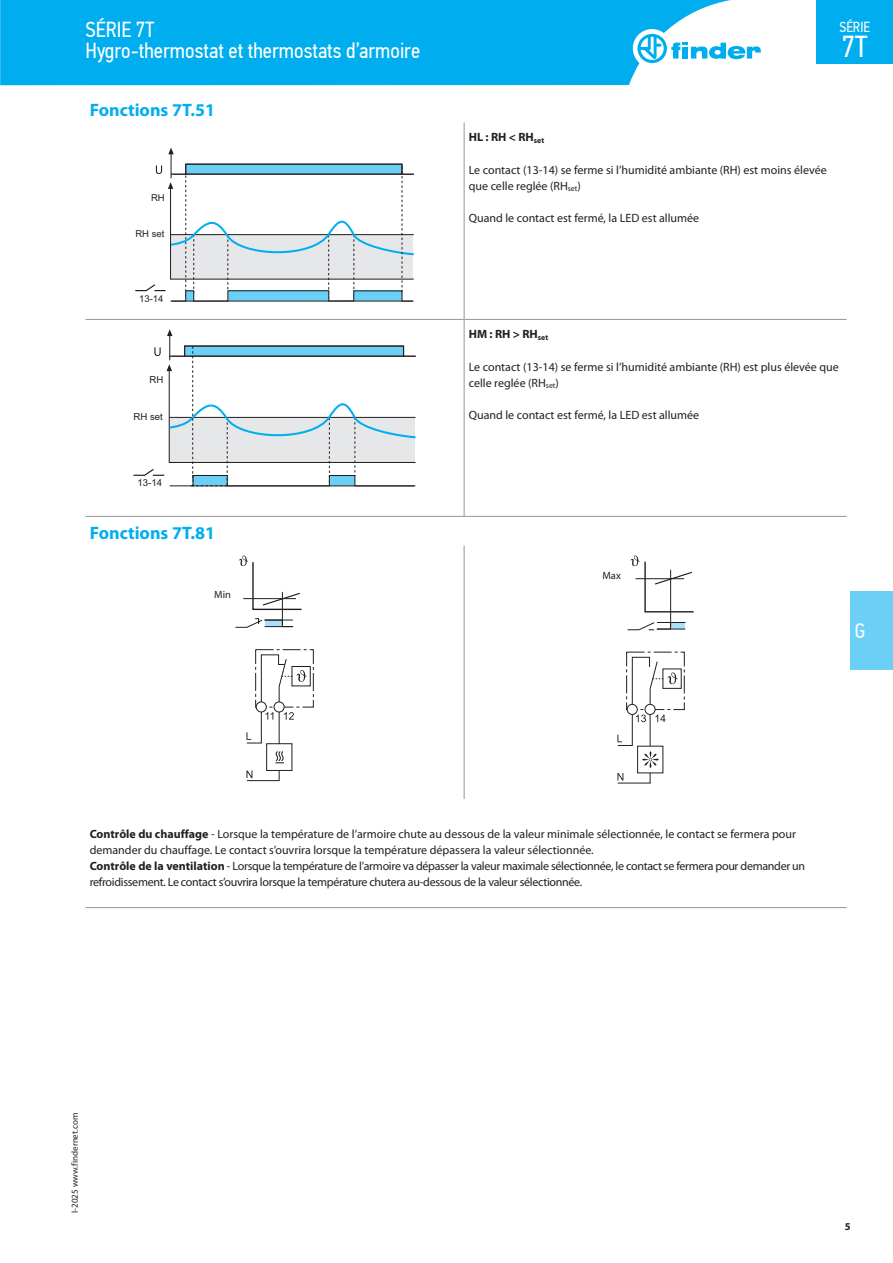
<style>
.page{position:relative;width:893px;height:1263px;background:#fff}
.page>*{position:absolute;margin:0;border:0;box-sizing:border-box;transform-origin:0 0}
.t1{font:30.3px "PF Din Text Cond Pro";color:#fff}
.t2{font:21.75px/21px "PF Din Text Cond Pro";color:#fff}
.t3{font:21px "PF Din Text Cond Pro";color:#fff}
.Titolo_T2{font:700 18px "Myriad Pro";color:#00aeef}
.t4{font:14.55px "PF Din Text Cond Pro";color:#fff}
.Corpo_Centrato{font:12px/16.2px "Myriad Pro";color:#231f20}
.TXT_Immagini{font:12px/16.2px "Myriad Pro";letter-spacing:-.02em;color:#231f20}
.TXT_Immagini-2{font:12px/16.2px "Myriad Pro";color:#231f20}
.Corpo_Centrato-2{font:700 12px "Myriad Pro";color:#231f20}
.TXT_Immagini-3{font:10.5px "Myriad Pro";letter-spacing:.005em;color:#231f20}
.t5{font:700 10.5px "Myriad Pro";color:#231f20}
.t6{font:9.6px "Arial MT Std";color:#231f20}
.t7{font:9.45px "Arial MT Std";color:#231f20}
.t8{font:9px "Myriad Pro";color:#231f20}
.s1{font-weight:700}
</style>
<div class="page">
<div style="left:850px;top:591px;width:43px;height:79px;background:#6bcff6"></div>
<hr style="left:85px;top:319px;width:379px;height:1px;background:#939598">
<hr style="left:464px;top:319px;width:383px;height:1px;background:#939598">
<hr style="left:85px;top:516px;width:379px;height:1px;background:#939598">
<hr style="left:85px;top:907px;width:379px;height:1px;background:#939598">
<hr style="left:464px;top:907px;width:383px;height:1px;background:#939598">
<hr style="left:464px;top:122px;width:1px;height:197px;background:#939598">
<hr style="left:464px;top:516px;width:383px;height:1px;background:#939598">
<hr style="left:464px;top:319px;width:1px;height:197px;background:#939598">
<svg style="left:135px;top:148px;width:279px;height:154px"></svg>
<svg style="left:133px;top:329px;width:283px;height:158px"></svg>
<hr style="left:464px;top:546px;width:1px;height:253px;background:#939598">
<div style="left:255px;top:649px;width:59px;height:58px;border:1px dashed #231f20"></div>
<div style="left:292px;top:666px;width:19px;height:20px;background:#fff;border:1px solid #231f20"></div>
<hr style="left:282px;top:592px;width:1px;height:33px;background:#231f20">
<svg style="left:235px;top:618px;width:59px;height:10px"></svg>
<svg style="left:239px;top:555px;width:63px;height:56px"></svg>
<hr style="left:243px;top:598px;width:53px;height:1px;background:#231f20">
<svg style="left:246px;top:654px;width:60px;height:127px"></svg>
<div style="left:626px;top:652px;width:59px;height:58px;border:1px dashed #231f20"></div>
<div style="left:662px;top:668px;width:20px;height:21px;background:#fff;border:1px solid #231f20"></div>
<hr style="left:670px;top:570px;width:1px;height:57px;background:#231f20">
<svg style="left:627px;top:621px;width:59px;height:10px"></svg>
<svg style="left:617px;top:656px;width:60px;height:127px"></svg>
<svg style="left:630px;top:555px;width:64px;height:58px"></svg>
<div style="left:0;top:0;width:731px;height:85px;background:#00aeef"></div>
<div style="left:633px;top:29px;width:38px;height:39px;background:#fff;border-radius:50%"></div>
<svg style="left:637px;top:34px;width:124px;height:29px"></svg>
<div style="left:816px;top:0;width:77px;height:64px;background:#00aeef"></div>
<h2 class="t2" style="left:85px;top:19px;width:336px">SÉRIE 7T<br>Hygro-thermostat et thermostats d’armoire</h2>
<p class="Titolo_T2" style="left:90px;top:98px;width:127px">Fonctions 7T.51</p>
<p class="t7" style="left:151px;top:192px;width:15px">RH</p>
<p class="t7" style="left:135px;top:229px;width:30px">RH set</p>
<p class="t7" style="left:139px;top:293px;width:26px">13-14</p>
<p class="t6" style="left:149px;top:374px;width:15px">RH</p>
<p class="t6" style="left:134px;top:411px;width:31px">RH set</p>
<p class="t6" style="left:138px;top:478px;width:26px">13-14</p>
<p class="Titolo_T2" style="left:90px;top:522px;width:127px">Fonctions 7T.81</p>
<p class="TXT_Immagini-3" style="left:214px;top:588px;width:18px">Min</p>
<p class="t4" style="left:839px;top:19px;width:32px">SÉRIE</p>
<h1 class="t1" style="left:842px;top:28px;width:27px">7T</h1>
<p class="Corpo_Centrato-2" style="left:469px;top:129px;width:77px">HL : RH &lt; RH<sub>set</sub></p>
<p class="Corpo_Centrato" style="left:469px;top:161px;width:359px">Le contact (13-14) se ferme si l’humidité ambiante (RH) est moins élevée que celle reglée (RH<sub>set</sub>)</p>
<p class="Corpo_Centrato" style="left:469px;top:210px;width:232px">Quand le contact est fermé, la LED est allumée</p>
<p class="Corpo_Centrato-2" style="left:469px;top:326px;width:81px">HM : RH &gt; RH<sub>set</sub></p>
<p class="Corpo_Centrato" style="left:469px;top:358px;width:372px">Le contact (13-14) se ferme si l’humidité ambiante (RH) est plus élevée que celle reglée (RH<sub>set</sub>)</p>
<p class="Corpo_Centrato" style="left:469px;top:407px;width:232px">Quand le contact est fermé, la LED est allumée</p>
<p class="TXT_Immagini-3" style="left:602px;top:569px;width:20px">Max</p>
<h3 class="t3" style="left:855px;top:619px;width:12px">G</h3>
<p class="TXT_Immagini-2" style="left:90px;top:825px;width:708px"><span class="s1">Contrôle du chauffage</span> - Lorsque la température de l’armoire chute au dessous de la valeur minimale sélectionnée, le contact se fermera pour demander du chauffage. Le contact s’ouvrira lorsque la température dépassera la valeur sélectionnée.</p>
<p class="TXT_Immagini" style="left:90px;top:858px;width:717px"><span class="s1">Contrôle de la ventilation</span> - Lorsque la température de l’armoire va dépasser la valeur maximale sélectionnée, le contact se fermera pour demander un refroidissement. Le contact s’ouvrira lorsque la température chutera au-dessous de la valeur sélectionnée.</p>
<p class="t8" style="left:69px;top:1213px;width:101px;rotate:-90deg">I-2025 www.findernet.com</p>
<p class="t5" style="left:845px;top:1219px;width:7px">5</p>
</div>
